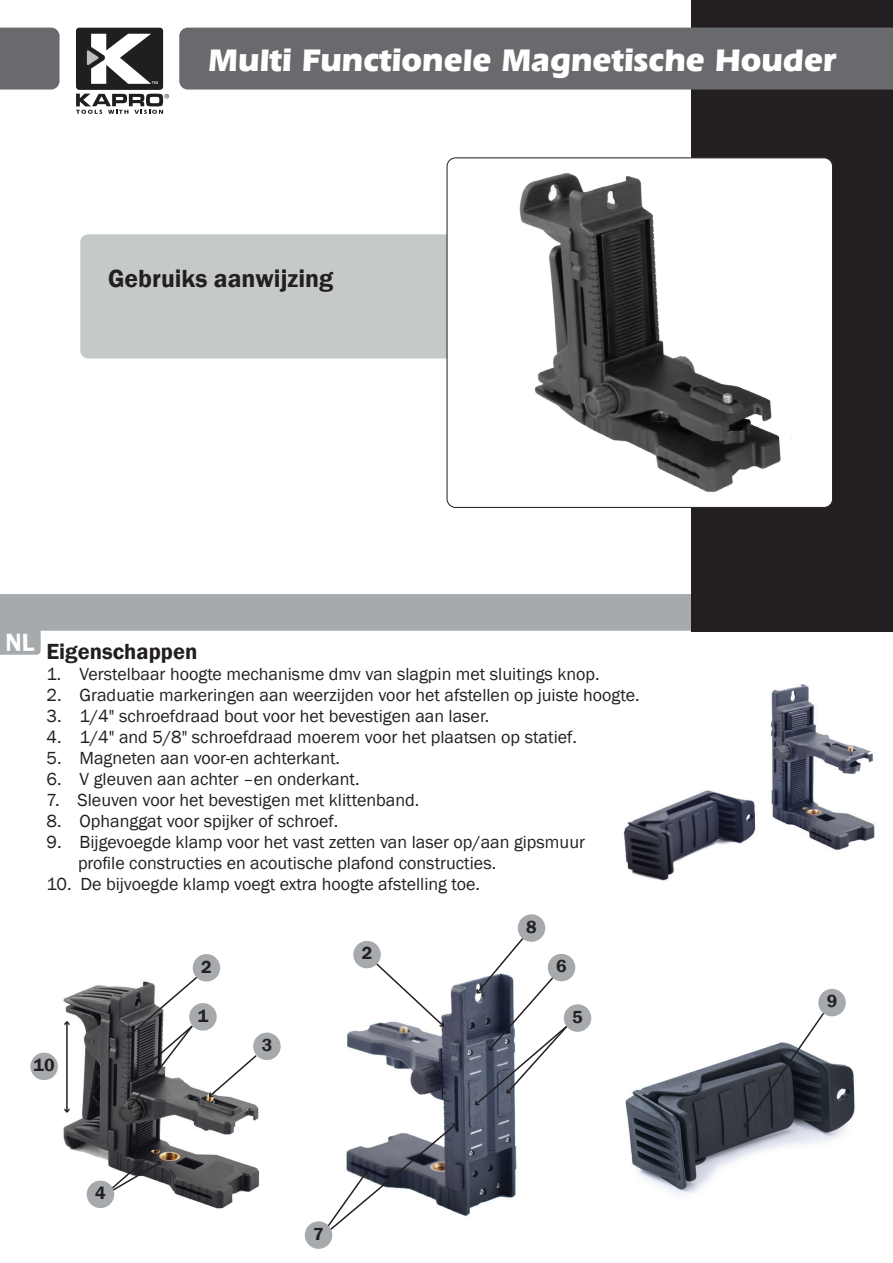
<style>
.page{position:relative;width:893px;height:1263px;background:#fff}
.page>*{position:absolute;margin:0;border:0;box-sizing:border-box;transform-origin:0 0}
.t1{font:700 32.7px "Eras IT Cby BT";color:#fff}
.t2{font:600 25.5px "Franklin Gothic";color:#231f20}
.t3{font:600 22.5px "Franklin Gothic";color:#231f20}
.t4{font:18px/21px "Franklin Gothic";color:#231f20}
.t5{font:600 18px "Franklin Gothic";color:#231f20}
</style>
<div class="page">
<img style="left:623px;top:684px;width:252px;height:197px">
<img style="left:347px;top:958px;width:170px;height:258px">
<div style="left:80px;top:234px;width:374px;height:124px;background:#c5c9ca;border-radius:8px"></div>
<div style="left:692px;top:0;width:201px;height:631px;background:#231f20"></div>
<img style="left:450px;top:158px;width:382px;height:349px">
<div style="left:447px;top:158px;width:386px;height:350px;border:1px solid #211e1e;border-radius:9px"></div>
<div style="left:179px;top:28px;width:714px;height:62px;background:#696a6d"></div>
<div style="left:76px;top:28px;width:87px;height:62px;background:#211e1e;border-radius:3px"></div>
<svg style="left:76px;top:94px;width:93px;height:20px"></svg>
<svg style="left:86px;top:34px;width:72px;height:50px"></svg>
<div style="left:0;top:28px;width:60px;height:62px;background:#696a6d"></div>
<svg style="left:370px;top:958px;width:75px;height:69px"></svg>
<div style="left:353px;top:941px;width:28px;height:27px;background:#a6aaad;border-radius:50%"></div>
<div style="left:518px;top:914px;width:27px;height:28px;background:#a6aaad;border-radius:50%"></div>
<div style="left:548px;top:954px;width:27px;height:27px;background:#a6aaad;border-radius:50%"></div>
<div style="left:564px;top:1004px;width:27px;height:28px;background:#a6aaad;border-radius:50%"></div>
<svg style="left:474px;top:929px;width:96px;height:177px"></svg>
<svg style="left:327px;top:1122px;width:130px;height:120px"></svg>
<div style="left:305px;top:1221px;width:27px;height:28px;background:#a6aaad;border-radius:50%"></div>
<img style="left:48px;top:980px;width:215px;height:229px">
<div style="left:189px;top:1003px;width:28px;height:27px;background:#a6aaad;border-radius:50%"></div>
<div style="left:193px;top:954px;width:27px;height:27px;background:#a6aaad;border-radius:50%"></div>
<div style="left:253px;top:1032px;width:28px;height:28px;background:#a6aaad;border-radius:50%"></div>
<svg style="left:208px;top:1053px;width:50px;height:45px"></svg>
<svg style="left:102px;top:1153px;width:60px;height:44px"></svg>
<div style="left:87px;top:1180px;width:27px;height:28px;background:#a6aaad;border-radius:50%"></div>
<hr style="left:66px;top:1022px;width:2px;height:89px;background:#231f20">
<svg style="left:64px;top:1021px;width:5px;height:4px"></svg>
<svg style="left:64px;top:1108px;width:5px;height:5px"></svg>
<div style="left:30px;top:1053px;width:28px;height:27px;background:#a6aaad;border-radius:50%"></div>
<svg style="left:126px;top:974px;width:75px;height:136px"></svg>
<img style="left:625px;top:989px;width:230px;height:206px">
<svg style="left:743px;top:1007px;width:85px;height:121px"></svg>
<div style="left:818px;top:989px;width:28px;height:27px;background:#a6aaad;border-radius:50%"></div>
<svg style="left:0;top:594px;width:893px;height:61px"></svg>
<h1 class="t1" style="left:209px;top:40px;width:630px">Multi Functionele Magnetische Houder</h1>
<h2 class="t2" style="left:108px;top:263px;width:227px">Gebruiks aanwijzing</h2>
<p class="t3" style="left:46px;top:637px;width:152px">Eigenschappen</p>
<p class="t4" style="left:46px;top:663px;width:555px">1. Verstelbaar hoogte mechanisme dmv van slagpin met sluitings knop.</p>
<p class="t4" style="left:46px;top:684px;width:595px">2. Graduatie markeringen aan weerzijden voor het afstellen op juiste hoogte.</p>
<p class="t4" style="left:46px;top:705px;width:444px">3. 1/4" schroefdraad bout voor het bevestigen aan laser.</p>
<p class="t4" style="left:46px;top:726px;width:532px">4. 1/4" and 5/8" schroefdraad moerem voor het plaatsen op statief.</p>
<p class="t4" style="left:46px;top:747px;width:295px">5. Magneten aan voor-en achterkant.</p>
<p class="t4" style="left:46px;top:768px;width:315px">6. V gleuven aan achter –en onderkant.</p>
<p class="t4" style="left:46px;top:789px;width:374px">7. Sleuven voor het bevestigen met klittenband.</p>
<p class="t4" style="left:46px;top:810px;width:293px">8. Ophanggat voor spijker of schroef.</p>
<p class="t4" style="left:78px;top:831px;width:508px;text-indent:-32px">9. Bijgevoegde klamp voor het vast zetten van laser op/aan gipsmuur profile constructies en acoutische plafond constructies.</p>
<p class="t4" style="left:46px;top:873px;width:435px">10. De bijvoegde klamp voegt extra hoogte afstelling toe.</p>
<p class="t5" style="left:34px;top:1054px;width:22px">10</p>
<p class="t5" style="left:95px;top:1182px;width:12px">4</p>
<p class="t5" style="left:201px;top:955px;width:12px">2</p>
<p class="t5" style="left:198px;top:1004px;width:12px">1</p>
<p class="t5" style="left:262px;top:1034px;width:12px">3</p>
<p class="t5" style="left:362px;top:942px;width:12px">2</p>
<p class="t5" style="left:313px;top:1223px;width:12px">7</p>
<p class="t5" style="left:526px;top:916px;width:12px">8</p>
<p class="t5" style="left:556px;top:955px;width:12px">6</p>
<p class="t5" style="left:572px;top:1006px;width:12px">5</p>
<p class="t5" style="left:827px;top:990px;width:12px">9</p>
</div>
